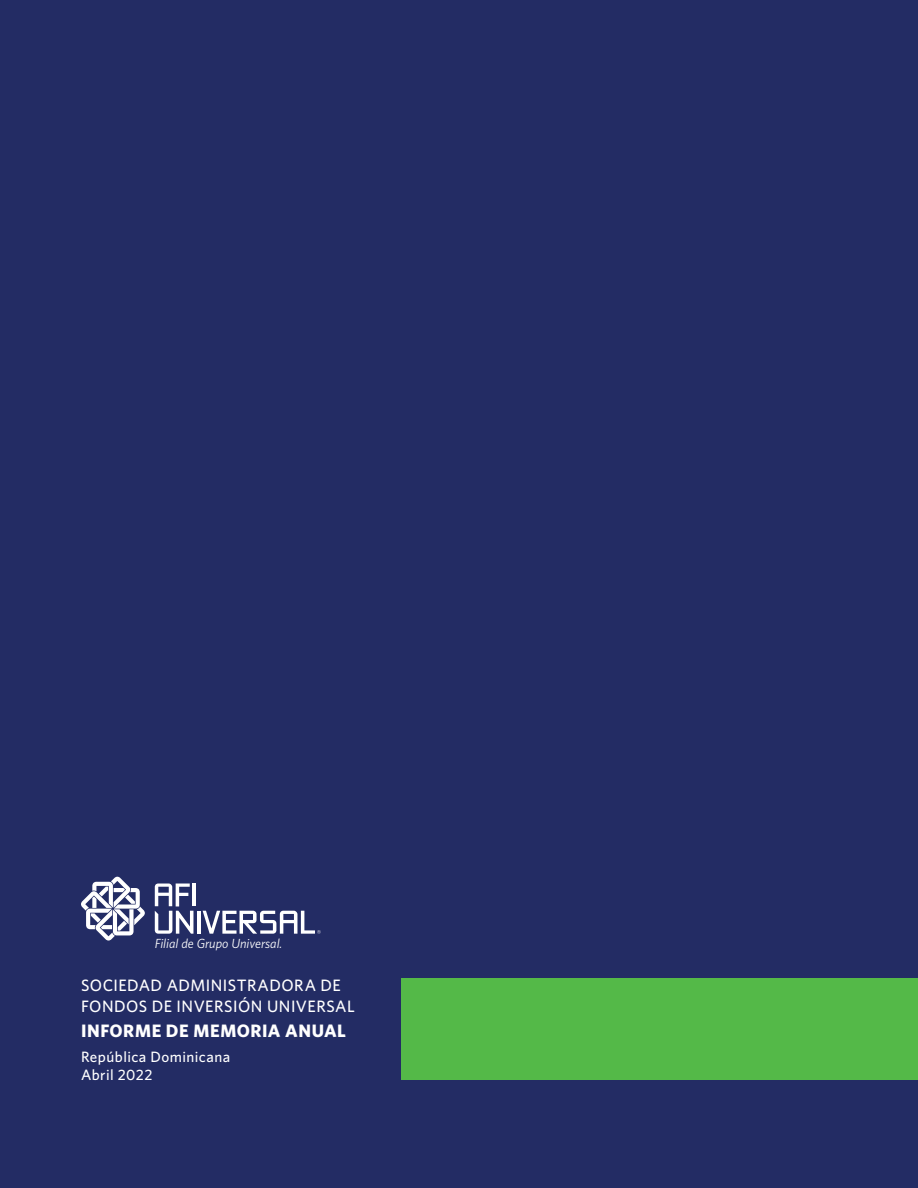
<style>
.page{position:relative;width:918px;height:1188px;background:#232c64}
.page>*{position:absolute;margin:0;border:0;box-sizing:border-box;transform-origin:0 0}
.t1{font:700 18px "Whitney";letter-spacing:.03em;color:#fff}
.t2{font:500 16.5px/21px "Whitney";letter-spacing:.03em;color:#fff}
.t3{font:500 15px/18px "Whitney";letter-spacing:.03em;color:#fff}
.t4{font:italic 13.2px "Whitney";color:#fff}
</style>
<div class="page">
<div style="left:402px;top:979px;width:516px;height:101px;background:#54b948"></div>
<svg style="left:81px;top:877px;width:64px;height:64px"></svg>
<hr style="left:197px;top:911px;width:3px;height:23px;background:#fff">
<svg style="left:203px;top:911px;width:118px;height:23px"></svg>
<hr style="left:192px;top:884px;width:4px;height:22px;background:#fff">
<svg style="left:155px;top:884px;width:38px;height:50px"></svg>
<p class="t4" style="left:155px;top:936px;width:129px">Filial de Grupo Universal.</p>
<p class="t2" style="left:81px;top:974px;width:275px">SOCIEDAD ADMINISTRADORA DE<br>FONDOS DE INVERSIÓN UNIVERSAL</p>
<p class="t1" style="left:81px;top:1020px;width:266px">INFORME DE MEMORIA ANUAL</p>
<p class="t3" style="left:81px;top:1047px;width:151px">República Dominicana<br>Abril 2022</p>
</div>
